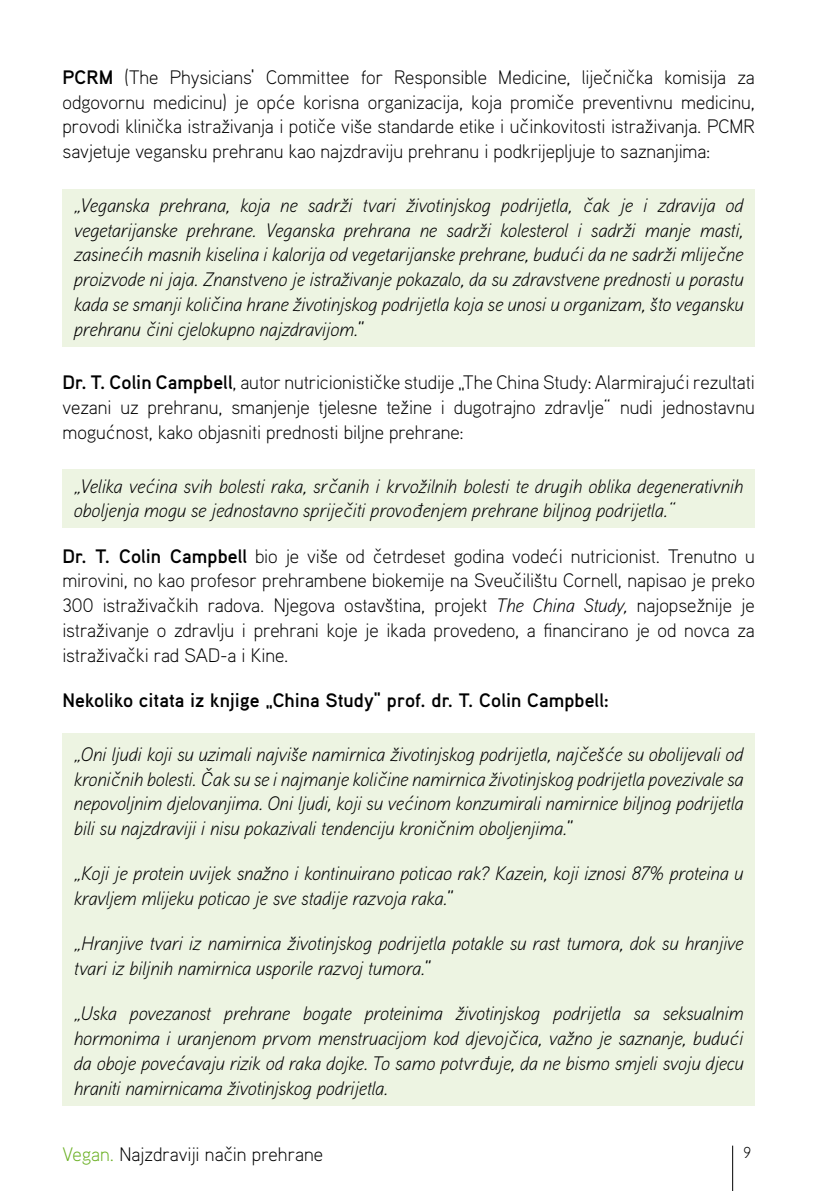
<style>
.page{position:relative;width:840px;height:1191px;background:#fff}
.page>*{position:absolute;margin:0;border:0;box-sizing:border-box;transform-origin:0 0}
.t1{font:italic 300 19.6px/24.6px "Aaux";letter-spacing:-.015em;color:#000;text-align:justify}
.t2{font:300 19.6px/24.8px "Aaux";color:#000;text-align:justify}
.t3{font:700 19.6px "Aaux";color:#000}
.t4{font:300 16px "Aaux";color:#000}
.s1{font-weight:700}
.s2{font-family:"DIN Pro"}
.s3{font-style:italic}
.s4{color:#6ab023}
</style>
<div class="page">
<hr style="left:731px;top:1145px;width:1px;height:46px;background:#000">
<div style="left:62px;top:733px;width:692px;height:373px;background:#edf4e2"></div>
<div style="left:62px;top:469px;width:692px;height:59px;background:#edf4e2"></div>
<div style="left:62px;top:189px;width:692px;height:158px;background:#edf4e2"></div>
<p class="t2" style="left:62px;top:64px;width:693px"><span class="s1">PCRM</span> (The Physicians‘ Committee for Responsible Medicine, lije<span class="s2">č</span>ni<span class="s2">č</span>ka komisija za odgovornu medicinu) je op<span class="s2">ć</span>e korisna organizacija, koja promi<span class="s2">č</span>e preventivnu medicinu, provodi klini<span class="s2">č</span>ka istraživanja i poti<span class="s2">č</span>e više standarde etike i u<span class="s2">č</span>inkovitosti istraživanja. PCMR savjetuje vegansku prehranu kao najzdraviju prehranu i podkrijepljuje to saznanjima:</p>
<p class="t1" style="left:74px;top:192px;width:671px">„Veganska prehrana, koja ne sadrži tvari životinjskog podrijetla, <span class="s2">č</span>ak je i zdravija od vegetarijanske prehrane. Veganska prehrana ne sadrži kolesterol i sadrži manje masti, zasine<span class="s2">ć</span>ih masnih kiselina i kalorija od vegetarijanske prehrane, budu<span class="s2">ć</span>i da ne sadrži mlije<span class="s2">č</span>ne proizvode ni jaja. Znanstveno je istraživanje pokazalo, da su zdravstvene prednosti u porastu kada se smanji koli<span class="s2">č</span>ina hrane životinjskog podrijetla koja se unosi u organizam, što vegansku prehranu <span class="s2">č</span>ini cjelokupno najzdravijom.“</p>
<p class="t2" style="left:62px;top:369px;width:693px"><span class="s1">Dr. T. Colin Campbell</span>, autor nutricionisti<span class="s2">č</span>ke studije „The China Study: Alarmiraju<span class="s2">ć</span>i rezultati vezani uz prehranu, smanjenje tjelesne težine i dugotrajno zdravlje<span class="s2">“</span> nudi jednostavnu mogu<span class="s2">ć</span>nost, kako objasniti prednosti biljne prehrane:</p>
<p class="t1" style="left:74px;top:473px;width:670px">„Velika ve<span class="s2">ć</span>ina svih bolesti raka, sr<span class="s2">č</span>anih i krvožilnih bolesti te drugih oblika degenerativnih oboljenja mogu se jednostavno sprije<span class="s2">č</span>iti provo<span class="s2">đ</span>enjem prehrane biljnog podrijetla.<span class="s2">“</span></p>
<p class="t2" style="left:62px;top:543px;width:693px"><span class="s1">Dr. T. Colin Campbell</span> bio je više od <span class="s2">č</span>etrdeset godina vode<span class="s2">ć</span>i nutricionist. Trenutno u mirovini, no kao profesor prehrambene biokemije na Sveu<span class="s2">č</span>ilištu Cornell, napisao je preko 300 istraživa<span class="s2">č</span>kih radova. Njegova ostavština, projekt <span class="s3">The China Study,</span> najopsežnije je istraživanje o zdravlju i prehrani koje je ikada provedeno, a financirano je od novca za istraživa<span class="s2">č</span>ki rad SAD-a i Kine.</p>
<p class="t3" style="left:62px;top:687px;width:548px">Nekoliko citata iz knjige „China Study“ prof. dr. T. Colin Campbell:</p>
<p class="t1" style="left:74px;top:741px;width:670px">„Oni ljudi koji su uzimali najviše namirnica životinjskog podrijetla, naj<span class="s2">č</span>eš<span class="s2">ć</span>e su obolijevali od kroni<span class="s2">č</span>nih bolesti. <span class="s2">Č</span>ak su se i najmanje koli<span class="s2">č</span>ine namirnica životinjskog podrijetla povezivale sa nepovoljnim djelovanjima. Oni ljudi, koji su ve<span class="s2">ć</span>inom konzumirali namirnice biljnog podrijetla bili su najzdraviji i nisu pokazivali tendenciju kroni<span class="s2">č</span>nim oboljenjima.“</p>
<p class="t1" style="left:74px;top:860px;width:670px">„Koji je protein uvijek snažno i kontinuirano poticao rak? Kazein, koji iznosi 87% proteina u kravljem mlijeku poticao je sve stadije razvoja raka.“</p>
<p class="t1" style="left:74px;top:930px;width:670px">„Hranjive tvari iz namirnica životinjskog podrijetla potakle su rast tumora, dok su hranjive tvari iz biljnih namirnica usporile razvoj tumora.“</p>
<p class="t1" style="left:74px;top:1000px;width:670px">„Uska povezanost prehrane bogate proteinima životinjskog podrijetla sa seksualnim hormonima i uranjenom prvom menstruacijom kod djevoj<span class="s2">č</span>ica, važno je saznanje, budu<span class="s2">ć</span>i da oboje pove<span class="s2">ć</span>avaju rizik od raka dojke. To samo potvr<span class="s2">đ</span>uje, da ne bismo smjeli svoju djecu hraniti namirnicama životinjskog podrijetla.</p>
<p class="t2" style="left:62px;top:1141px;width:262px"><span class="s4">Vegan.</span> Najzdraviji na<span class="s2">č</span>in prehrane</p>
<p class="t4" style="left:743px;top:1142px;width:9px">9</p>
</div>
